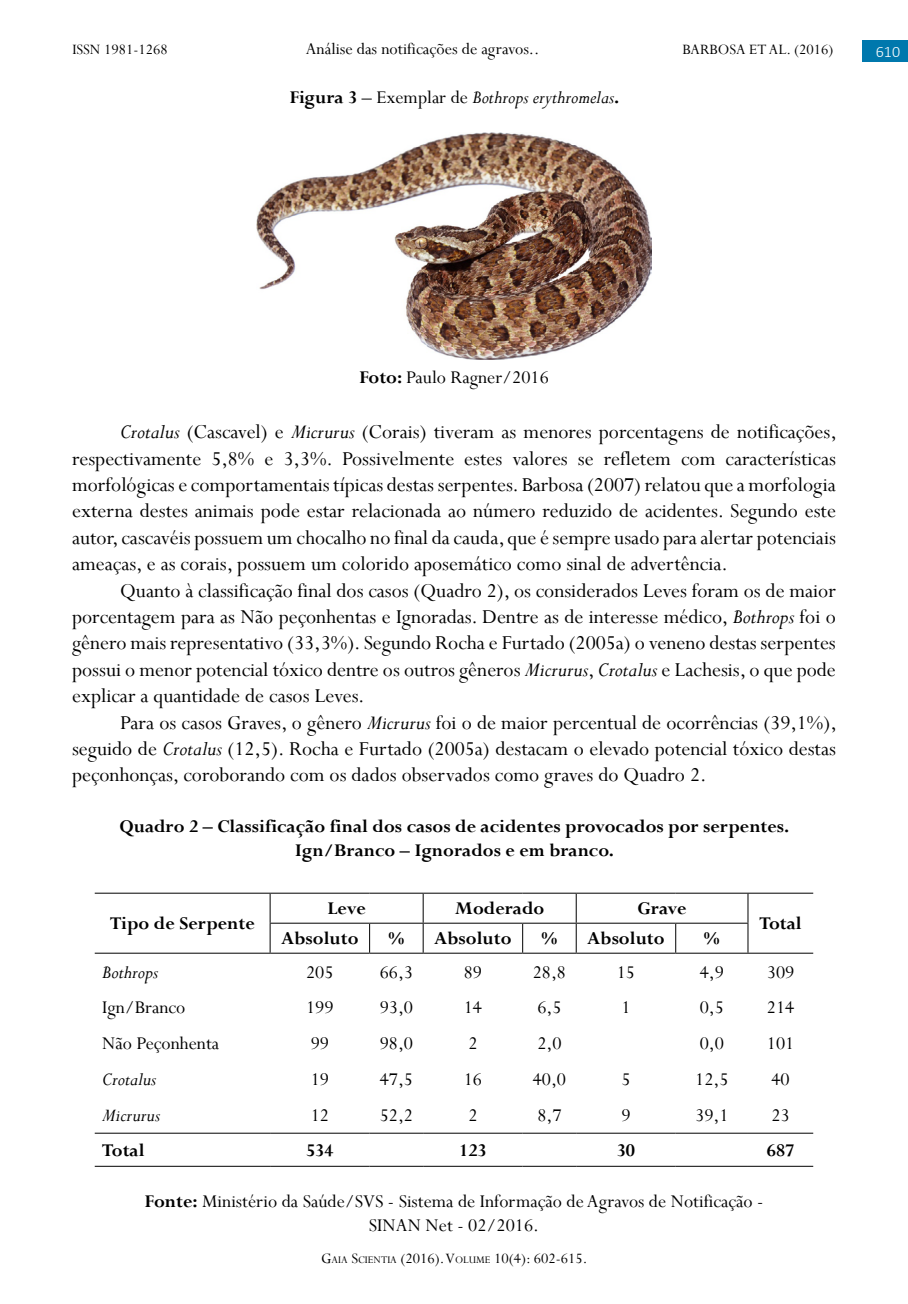
<style>
.page{position:relative;width:908px;height:1304px;background:#fff}
.page>*{position:absolute;margin:0;border:0;box-sizing:border-box;transform-origin:0 0}
.t1{font:22px/26.4px "Perpetua";color:#000;text-align:justify}
.t2{font:20px/24px "Perpetua";color:#000;text-align:center}
.t3{font:700 20px/24px "Perpetua";color:#000;text-align:center}
.t4{font:italic 20px "Perpetua";color:#000}
.t5{font:18px "Perpetua";color:#000}
.t6{font:16px "Perpetua";color:#000}
.t7{font:16px "Perpetua";color:#000}
.t8{font:300 16px "Calibri";color:#fff}
.s1{font-weight:700;font-style:normal}
.s2{font-style:normal}
.s3{font-weight:700}
.s4{font-style:italic}
.s5{font-size:11.2px}
</style>
<div class="page">
<div style="left:862px;top:40px;width:45px;height:22px;background:#0078ad"></div>
<img style="left:257px;top:132px;width:394px;height:227px">
<hr style="left:95px;top:1133px;width:175px;height:1px;background:#000">
<hr style="left:270px;top:1133px;width:99px;height:1px;background:#000">
<hr style="left:369px;top:1133px;width:54px;height:1px;background:#000">
<hr style="left:423px;top:1133px;width:99px;height:1px;background:#000">
<hr style="left:522px;top:1133px;width:54px;height:1px;background:#000">
<hr style="left:576px;top:1133px;width:99px;height:1px;background:#000">
<hr style="left:675px;top:1133px;width:72px;height:1px;background:#000">
<hr style="left:747px;top:1133px;width:65px;height:1px;background:#000">
<hr style="left:95px;top:1166px;width:175px;height:1px;background:#000">
<hr style="left:270px;top:1166px;width:99px;height:1px;background:#000">
<hr style="left:369px;top:1166px;width:54px;height:1px;background:#000">
<hr style="left:423px;top:1166px;width:99px;height:1px;background:#000">
<hr style="left:522px;top:1166px;width:54px;height:1px;background:#000">
<hr style="left:576px;top:1166px;width:99px;height:1px;background:#000">
<hr style="left:675px;top:1166px;width:72px;height:1px;background:#000">
<hr style="left:747px;top:1166px;width:65px;height:1px;background:#000">
<hr style="left:95px;top:893px;width:175px;height:1px;background:#000">
<hr style="left:95px;top:953px;width:175px;height:1px;background:#000">
<hr style="left:747px;top:893px;width:65px;height:1px;background:#000">
<svg style="left:747px;top:894px;width:1px;height:59px"></svg>
<hr style="left:747px;top:953px;width:65px;height:1px;background:#000">
<hr style="left:270px;top:893px;width:99px;height:1px;background:#000">
<hr style="left:369px;top:893px;width:54px;height:1px;background:#000">
<hr style="left:423px;top:893px;width:99px;height:1px;background:#000">
<hr style="left:522px;top:893px;width:54px;height:1px;background:#000">
<hr style="left:576px;top:893px;width:99px;height:1px;background:#000">
<hr style="left:675px;top:893px;width:72px;height:1px;background:#000">
<svg style="left:369px;top:924px;width:1px;height:29px"></svg>
<hr style="left:423px;top:923px;width:99px;height:1px;background:#000">
<hr style="left:522px;top:923px;width:54px;height:1px;background:#000">
<svg style="left:522px;top:924px;width:1px;height:29px"></svg>
<hr style="left:576px;top:923px;width:99px;height:1px;background:#000">
<svg style="left:575px;top:894px;width:1px;height:59px"></svg>
<hr style="left:675px;top:923px;width:73px;height:1px;background:#000">
<svg style="left:675px;top:924px;width:1px;height:29px"></svg>
<hr style="left:423px;top:953px;width:99px;height:1px;background:#000">
<hr style="left:522px;top:953px;width:54px;height:1px;background:#000">
<hr style="left:576px;top:953px;width:99px;height:1px;background:#000">
<hr style="left:675px;top:953px;width:72px;height:1px;background:#000">
<hr style="left:269px;top:923px;width:100px;height:1px;background:#000">
<svg style="left:269px;top:894px;width:1px;height:59px"></svg>
<hr style="left:369px;top:923px;width:54px;height:1px;background:#000">
<svg style="left:422px;top:894px;width:1px;height:59px"></svg>
<hr style="left:270px;top:953px;width:99px;height:1px;background:#000">
<hr style="left:369px;top:953px;width:54px;height:1px;background:#000">
<p class="t7" style="left:72px;top:39px;width:97px">ISSN 1981-1268</p>
<p class="t5" style="left:306px;top:37px;width:235px">Análise das notificações de agravos..</p>
<p class="t7" style="left:682px;top:39px;width:152px">BARBOSA ET AL. (2016)</p>
<p class="t8" style="left:875px;top:42px;width:26px">610</p>
<p class="t4" style="left:289px;top:85px;width:331px"><span class="s1">Figura 3</span> <span class="s2">– Exemplar de</span> Bothrops erythromelas<span class="s1">.</span></p>
<p class="t2" style="left:359px;top:365px;width:191px"><span class="s3">Foto:</span> Paulo Ragner/2016</p>
<p class="t1" style="left:72px;top:418px;width:765px;text-indent:48px"><span class="s4">Crotalus</span> (Cascavel) e <span class="s4">Micrurus</span> (Corais) tiveram as menores porcentagens de notificações, respectivamente 5,8% e 3,3%. Possivelmente estes valores se refletem com características morfológicas e comportamentais típicas destas serpentes. Barbosa (2007) relatou que a morfologia externa destes animais pode estar relacionada ao número reduzido de acidentes. Segundo este autor, cascavéis possuem um chocalho no final da cauda, que é sempre usado para alertar potenciais ameaças, e as corais, possuem um colorido aposemático como sinal de advertência.</p>
<p class="t1" style="left:72px;top:577px;width:765px;text-indent:48px">Quanto à classificação final dos casos (Quadro 2), os considerados Leves foram os de maior porcentagem para as Não peçonhentas e Ignoradas. Dentre as de interesse médico, <span class="s4">Bothrops</span> foi o gênero mais representativo (33,3%). Segundo Rocha e Furtado (2005a) o veneno destas serpentes possui o menor potencial tóxico dentre os outros gêneros <span class="s4">Micrurus</span>, <span class="s4">Crotalus</span> e Lachesis, o que pode explicar a quantidade de casos Leves.</p>
<p class="t1" style="left:72px;top:709px;width:765px;text-indent:48px">Para os casos Graves, o gênero <span class="s4">Micrurus</span> foi o de maior percentual de ocorrências (39,1%), seguido de <span class="s4">Crotalus</span> (12,5). Rocha e Furtado (2005a) destacam o elevado potencial tóxico destas peçonhonças, coroborando com os dados observados como graves do Quadro 2.</p>
<p class="t3" style="left:119px;top:814px;width:671px">Quadro 2 – Classificação final dos casos de acidentes provocados por serpentes.<br>Ign/Branco – Ignorados e em branco.</p>
<p class="t3" style="left:110px;top:911px;width:146px">Tipo de Serpente</p>
<p class="t3" style="left:327px;top:896px;width:40px">Leve</p>
<p class="t3" style="left:455px;top:896px;width:91px">Moderado</p>
<p class="t3" style="left:637px;top:896px;width:50px">Grave</p>
<p class="t3" style="left:281px;top:926px;width:79px">Absoluto</p>
<p class="t3" style="left:388px;top:926px;width:17px">%</p>
<p class="t3" style="left:434px;top:926px;width:79px">Absoluto</p>
<p class="t3" style="left:541px;top:926px;width:17px">%</p>
<p class="t3" style="left:587px;top:926px;width:79px">Absoluto</p>
<p class="t3" style="left:703px;top:926px;width:17px">%</p>
<p class="t3" style="left:759px;top:911px;width:44px">Total</p>
<p class="t4" style="left:102px;top:959px;width:57px">Bothrops</p>
<p class="t2" style="left:306px;top:960px;width:29px">205</p>
<p class="t2" style="left:379px;top:960px;width:35px">66,3</p>
<p class="t2" style="left:463px;top:960px;width:20px">89</p>
<p class="t2" style="left:532px;top:960px;width:35px">28,8</p>
<p class="t2" style="left:616px;top:960px;width:20px">15</p>
<p class="t2" style="left:699px;top:960px;width:26px">4,9</p>
<p class="t2" style="left:766px;top:960px;width:29px">309</p>
<p class="t2" style="left:102px;top:995px;width:85px">Ign/Branco</p>
<p class="t2" style="left:306px;top:995px;width:29px">199</p>
<p class="t2" style="left:379px;top:995px;width:35px">93,0</p>
<p class="t2" style="left:463px;top:995px;width:20px">14</p>
<p class="t2" style="left:537px;top:995px;width:26px">6,5</p>
<p class="t2" style="left:621px;top:995px;width:11px">1</p>
<p class="t2" style="left:699px;top:995px;width:26px">0,5</p>
<p class="t2" style="left:766px;top:995px;width:29px">214</p>
<p class="t2" style="left:102px;top:1031px;width:118px">Não Peçonhenta</p>
<p class="t2" style="left:310px;top:1031px;width:20px">99</p>
<p class="t2" style="left:379px;top:1031px;width:35px">98,0</p>
<p class="t2" style="left:468px;top:1031px;width:11px">2</p>
<p class="t2" style="left:537px;top:1031px;width:26px">2,0</p>
<p class="t2" style="left:699px;top:1031px;width:26px">0,0</p>
<p class="t2" style="left:766px;top:1031px;width:29px">101</p>
<p class="t4" style="left:102px;top:1067px;width:55px">Crotalus</p>
<p class="t2" style="left:310px;top:1067px;width:20px">19</p>
<p class="t2" style="left:379px;top:1067px;width:35px">47,5</p>
<p class="t2" style="left:463px;top:1067px;width:20px">16</p>
<p class="t2" style="left:532px;top:1067px;width:35px">40,0</p>
<p class="t2" style="left:621px;top:1067px;width:11px">5</p>
<p class="t2" style="left:694px;top:1067px;width:35px">12,5</p>
<p class="t2" style="left:771px;top:1067px;width:20px">40</p>
<p class="t4" style="left:102px;top:1103px;width:59px">Micrurus</p>
<p class="t2" style="left:310px;top:1103px;width:20px">12</p>
<p class="t2" style="left:379px;top:1103px;width:35px">52,2</p>
<p class="t2" style="left:468px;top:1103px;width:11px">2</p>
<p class="t2" style="left:537px;top:1103px;width:26px">8,7</p>
<p class="t2" style="left:621px;top:1103px;width:11px">9</p>
<p class="t2" style="left:694px;top:1103px;width:35px">39,1</p>
<p class="t2" style="left:771px;top:1103px;width:20px">23</p>
<p class="t3" style="left:102px;top:1138px;width:44px">Total</p>
<p class="t3" style="left:306px;top:1138px;width:29px">534</p>
<p class="t3" style="left:459px;top:1138px;width:29px">123</p>
<p class="t3" style="left:616px;top:1138px;width:20px">30</p>
<p class="t3" style="left:766px;top:1138px;width:29px">687</p>
<p class="t2" style="left:144px;top:1189px;width:620px"><span class="s3">Fonte:</span> Ministério da Saúde/SVS - Sistema de Informação de Agravos de Notificação -<br>SINAN Net - 02/2016.</p>
<p class="t6" style="left:321px;top:1248px;width:268px">G<span class="s5">aia</span> S<span class="s5">cientia</span> (2016). V<span class="s5">olume</span> 10(4): 602-615.</p>
</div>
